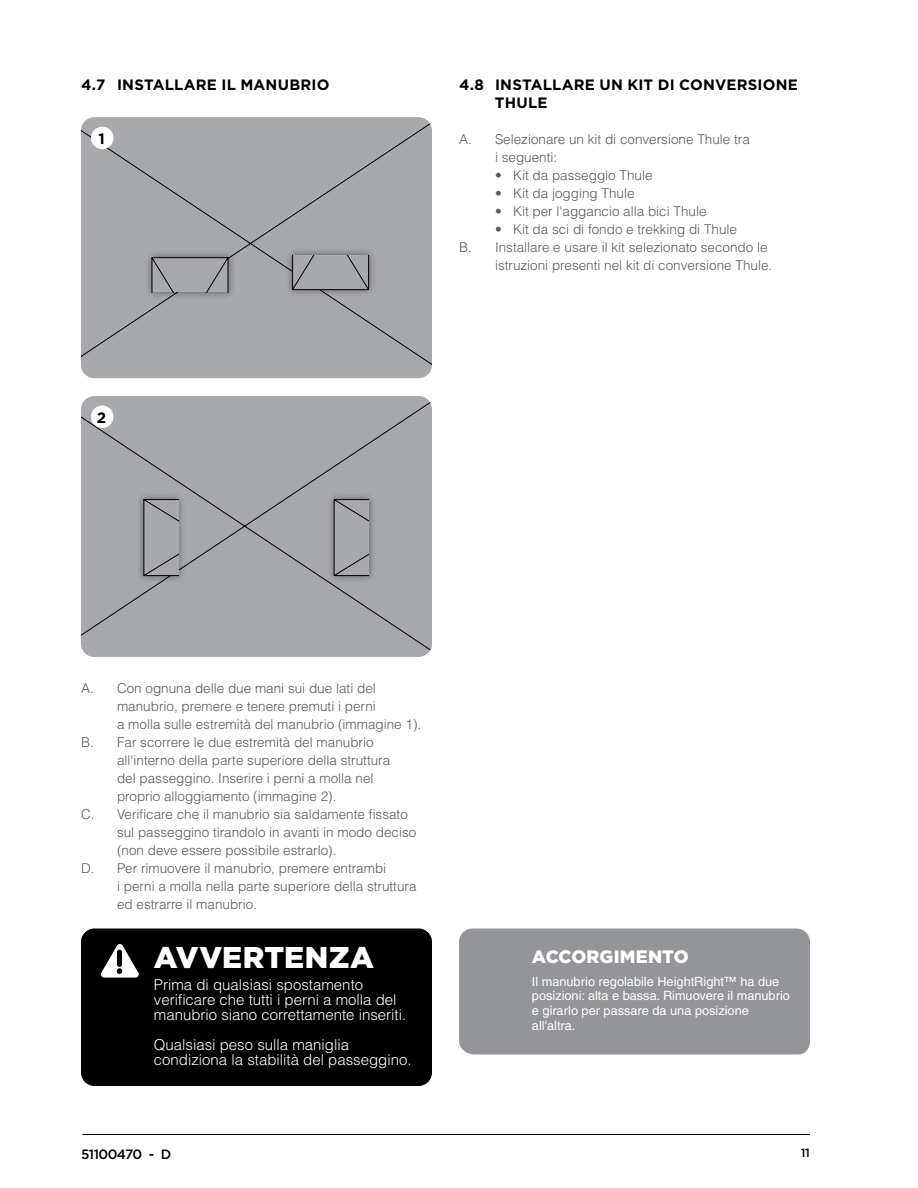
<style>
.page{position:relative;width:918px;height:1188px;background:#fff}
.page>*{position:absolute;margin:0;border:0;box-sizing:border-box;transform-origin:0 0}
.t1{font:900 30px "Gotham";letter-spacing:.01em;color:#fff}
.t2{font:900 18px "Gotham";color:#fff}
.t3{font:300 15px/15px "Helvetica";color:#fff}
.t4{font:700 15px/18px "Gotham";letter-spacing:.01em;color:#000}
.t5{font:300 13.5px/18px "Helvetica";color:#58595b}
.t6{font:500 13.5px "Thule";letter-spacing:-.04em;color:#000}
.t7{font:12.75px/15px "Helvetica";color:#fff}
.t8{font:500 12px "Thule";color:#000}
</style>
<div class="page">
<hr style="left:82px;top:1134px;width:728px;height:1px;background:#000">
<div style="left:459px;top:928px;width:351px;height:126px;background:#939598"></div>
<div style="left:81px;top:396px;width:351px;height:261px;background:#a7a9ac"></div>
<div style="left:91px;top:406px;width:23px;height:22px;background:#fff;border-radius:50%"></div>
<div style="left:81px;top:117px;width:351px;height:261px;background:#a7a9ac"></div>
<div style="left:91px;top:127px;width:23px;height:22px;background:#fff;border-radius:50%"></div>
<div style="left:144px;top:249px;width:92px;height:52px;background:#000;opacity:.4"></div>
<svg style="left:151px;top:257px;width:78px;height:35px;background:#989a9d"></svg>
<div style="left:284px;top:247px;width:93px;height:51px;background:#000;opacity:.4"></div>
<svg style="left:292px;top:255px;width:77px;height:35px;background:#999b9e"></svg>
<div style="left:135px;top:491px;width:52px;height:93px;background:#000;opacity:.4"></div>
<svg style="left:143px;top:499px;width:35px;height:77px;background:#989a9d"></svg>
<div style="left:326px;top:491px;width:51px;height:93px;background:#000;opacity:.4"></div>
<svg style="left:333px;top:499px;width:36px;height:77px;background:#989a9d"></svg>
<div style="left:81px;top:928px;width:351px;height:158px;background:#000;border-radius:13px"></div>
<svg style="left:101px;top:944px;width:38px;height:34px"></svg>
<p class="t4" style="left:81px;top:76px;width:250px">4.7 INSTALLARE I L MANUBRIO</p>
<p class="t4" style="left:98px;top:130px;width:8px">1</p>
<p class="t4" style="left:97px;top:409px;width:11px">2</p>
<p class="t4" style="left:495px;top:76px;width:304px;text-indent:-36px">4.8 INSTALLARE UN KIT DI CONVERSIONE<br>THULE</p>
<p class="t5" style="left:495px;top:130px;width:256px;text-indent:-36px">A. Selezionare un kit di conversione Thule tra i seguenti:</p>
<p class="t5" style="left:495px;top:166px;width:159px">• Kit da passeggio Thule</p>
<p class="t5" style="left:495px;top:184px;width:141px">• Kit da jogging Thule</p>
<p class="t5" style="left:495px;top:202px;width:213px">• Kit per l'aggancio alla bici Thule</p>
<p class="t5" style="left:495px;top:220px;width:244px">• Kit da sci di fondo e trekking di Thule</p>
<p class="t5" style="left:459px;top:238px;width:310px">B. Installare e usare il kit selezionato secondo le</p>
<p class="t5" style="left:495px;top:256px;width:279px">istruzioni presenti nel kit di conversione Thule.</p>
<p class="t5" style="left:81px;top:679px;width:296px">A. Con ognuna delle due mani sui due lati del</p>
<p class="t5" style="left:117px;top:697px;width:260px">manubrio, premere e tenere premuti i perni</p>
<p class="t5" style="left:117px;top:715px;width:306px">a molla sulle estremità del manubrio (immagine 1).</p>
<p class="t5" style="left:81px;top:733px;width:294px">B. Far scorrere le due estremità del manubrio</p>
<p class="t5" style="left:117px;top:751px;width:275px">all'interno della parte superiore della struttura</p>
<p class="t5" style="left:117px;top:769px;width:258px">del passeggino. Inserire i perni a molla nel</p>
<p class="t5" style="left:117px;top:787px;width:221px">proprio alloggiamento (immagine 2).</p>
<p class="t5" style="left:81px;top:805px;width:328px">C. Verificare che il manubrio sia saldamente fissato</p>
<p class="t5" style="left:117px;top:823px;width:301px">sul passeggino tirandolo in avanti in modo deciso</p>
<p class="t5" style="left:117px;top:841px;width:221px">(non deve essere possibile estrarlo).</p>
<p class="t5" style="left:81px;top:859px;width:307px">D. Per rimuovere il manubrio, premere entrambi</p>
<p class="t5" style="left:117px;top:877px;width:301px">i perni a molla nella parte superiore della struttura</p>
<p class="t5" style="left:117px;top:895px;width:142px">ed estrarre il manubrio.</p>
<h1 class="t1" style="left:154px;top:937px;width:221px">AVVERTENZA</h1>
<p class="t3" style="left:154px;top:978px;width:254px">Prima di qualsiasi spostamento verificare che tutti i perni a molla del manubrio siano correttamente inseriti.</p>
<p class="t3" style="left:154px;top:1038px;width:259px">Qualsiasi peso sulla maniglia condiziona la stabilità del passeggino.</p>
<h2 class="t2" style="left:532px;top:944px;width:158px">ACCORGIMENTO</h2>
<p class="t7" style="left:532px;top:973px;width:260px">Il manubrio regolabile HeightRight™ ha due posizioni: alta e bassa. Rimuovere il manubrio e girarlo per passare da una posizione all'altra.</p>
<p class="t6" style="left:81px;top:1145px;width:92px">51100470 - D</p>
<p class="t8" style="left:801px;top:1145px;width:11px">11</p>
</div>
